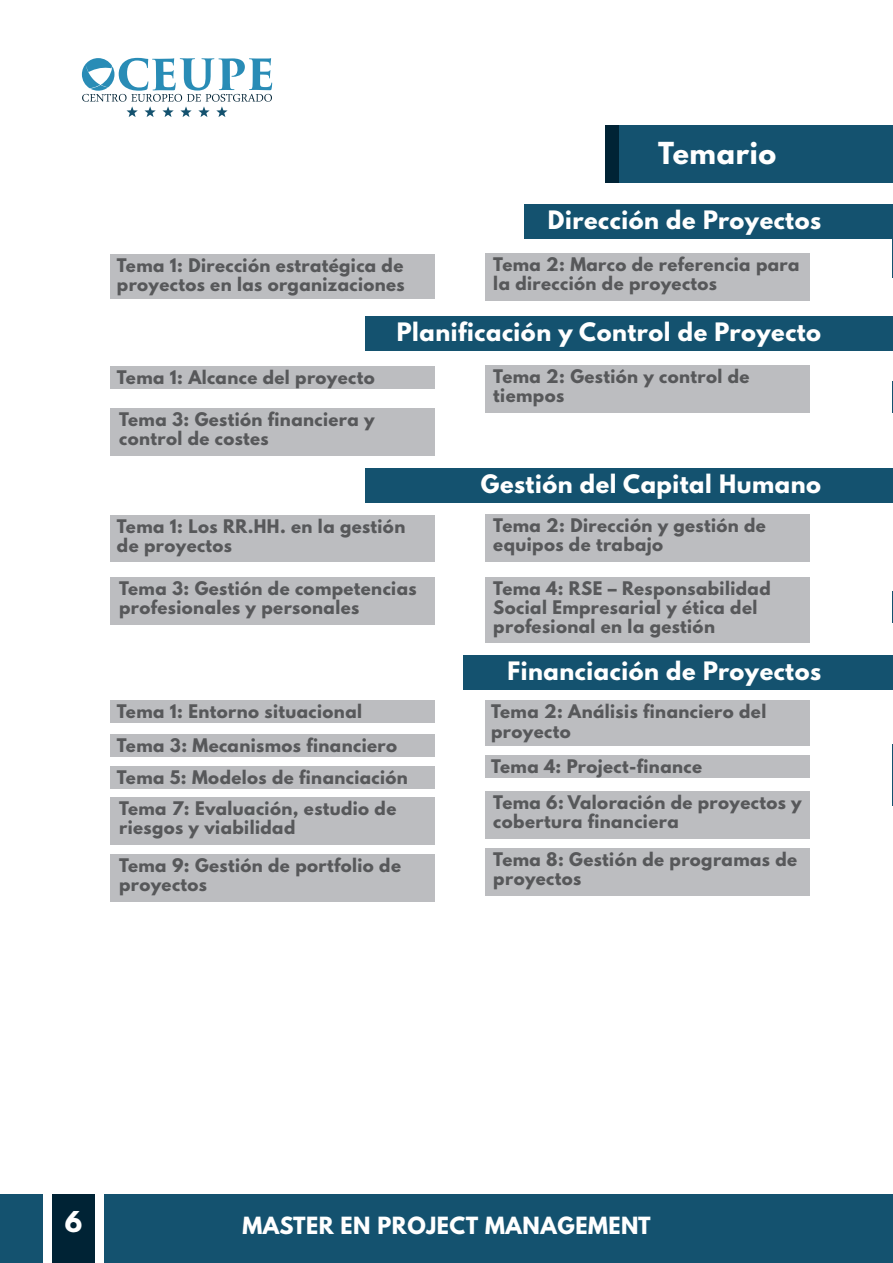
<style>
.page{position:relative;width:893px;height:1263px;background:#fff}
.page>*{position:absolute;margin:0;border:0;box-sizing:border-box;transform-origin:0 0}
.t1{font:700 26.85px "League Spartan";letter-spacing:.025em;color:#fff}
.t2{font:700 25.5px "League Spartan";color:#fff}
.t3{font:700 22.5px "League Spartan";letter-spacing:.025em;color:#fff}
.t4{font:700 21px "League Spartan";letter-spacing:.025em;color:#fff}
.t5{font:700 16.65px/19.4px "League Spartan";letter-spacing:.025em;color:#57585a}
</style>
<div class="page">
<div style="left:485px;top:253px;width:324px;height:47px;background:#bcbdc0"></div>
<div style="left:111px;top:254px;width:324px;height:45px;background:#bcbdc0"></div>
<div style="left:0;top:1195px;width:43px;height:68px;background:#14526f"></div>
<div style="left:104px;top:1195px;width:789px;height:68px;background:#14526f"></div>
<div style="left:52px;top:1195px;width:43px;height:68px;background:#002335"></div>
<div style="left:618px;top:125px;width:275px;height:57px;background:#14526f"></div>
<div style="left:605px;top:125px;width:14px;height:57px;background:#002335"></div>
<div style="left:524px;top:204px;width:369px;height:34px;background:#14526f"></div>
<div style="left:485px;top:365px;width:324px;height:47px;background:#bcbdc0"></div>
<div style="left:111px;top:366px;width:324px;height:23px;background:#bcbdc0"></div>
<div style="left:365px;top:316px;width:528px;height:34px;background:#14526f"></div>
<div style="left:111px;top:408px;width:324px;height:47px;background:#bcbdc0"></div>
<div style="left:485px;top:514px;width:324px;height:47px;background:#bcbdc0"></div>
<div style="left:111px;top:515px;width:324px;height:46px;background:#bcbdc0"></div>
<div style="left:365px;top:468px;width:528px;height:35px;background:#14526f"></div>
<div style="left:485px;top:577px;width:324px;height:66px;background:#bcbdc0"></div>
<div style="left:111px;top:577px;width:324px;height:47px;background:#bcbdc0"></div>
<div style="left:111px;top:701px;width:324px;height:22px;background:#bcbdc0"></div>
<div style="left:464px;top:655px;width:429px;height:34px;background:#14526f"></div>
<div style="left:485px;top:791px;width:324px;height:47px;background:#bcbdc0"></div>
<div style="left:485px;top:848px;width:324px;height:47px;background:#bcbdc0"></div>
<div style="left:110px;top:797px;width:325px;height:47px;background:#bcbdc0"></div>
<div style="left:110px;top:854px;width:325px;height:47px;background:#bcbdc0"></div>
<div style="left:111px;top:735px;width:324px;height:22px;background:#bcbdc0"></div>
<div style="left:111px;top:766px;width:324px;height:23px;background:#bcbdc0"></div>
<div style="left:485px;top:701px;width:324px;height:45px;background:#bcbdc0"></div>
<div style="left:485px;top:756px;width:324px;height:22px;background:#bcbdc0"></div>
<svg style="left:82px;top:58px;width:190px;height:59px"></svg>
<h1 class="t1" style="left:658px;top:132px;width:120px">Temario</h1>
<h3 class="t3" style="left:548px;top:203px;width:275px">Dirección de Proyectos</h3>
<p class="t5" style="left:493px;top:254px;width:308px">Tema 2: Marco de referencia para la dirección de proyectos</p>
<p class="t5" style="left:117px;top:255px;width:289px">Tema 1: Dirección estratégica de proyectos en las organizaciones</p>
<h3 class="t3" style="left:397px;top:315px;width:426px">Planificación y Control de Proyecto</h3>
<p class="t5" style="left:493px;top:366px;width:258px">Tema 2: Gestión y control de tiempos</p>
<p class="t5" style="left:119px;top:409px;width:257px">Tema 3: Gestión financiera y control de costes</p>
<p class="t5" style="left:117px;top:367px;width:259px">Tema 1: Alcance del proyecto</p>
<p class="t5" style="left:117px;top:516px;width:290px">Tema 1: Los RR.HH. en la gestión de proyectos</p>
<p class="t5" style="left:119px;top:578px;width:299px">Tema 3: Gestión de competencias profesionales y personales</p>
<p class="t5" style="left:117px;top:694px;width:282px;line-height:34px">Tema 1: Entorno situacional<br>Tema 3: Mecanismos financiero</p>
<p class="t5" style="left:117px;top:767px;width:292px">Tema 5: Modelos de financiación</p>
<p class="t5" style="left:119px;top:798px;width:279px">Tema 7: Evaluación, estudio de riesgos y viabilidad</p>
<p class="t5" style="left:119px;top:855px;width:284px">Tema 9: Gestión de portfolio de proyectos</p>
<h3 class="t3" style="left:481px;top:467px;width:342px">Gestión del Capital Humano</h3>
<p class="t5" style="left:493px;top:515px;width:274px">Tema 2: Dirección y gestión de equipos de trabajo</p>
<p class="t5" style="left:493px;top:578px;width:279px">Tema 4: RSE – Responsabilidad<br>Social Empresarial y ética del profesional en la gestión</p>
<h3 class="t3" style="left:507px;top:653px;width:315px">Financiación de Proyectos</h3>
<p class="t5" style="left:491px;top:702px;width:277px">Tema 2: Análisis financiero del proyecto</p>
<p class="t5" style="left:491px;top:757px;width:212px">Tema 4: Project-finance</p>
<p class="t5" style="left:493px;top:792px;width:310px">Tema 6: Valoración de proyectos y cobertura financiera</p>
<p class="t5" style="left:493px;top:849px;width:305px">Tema 8: Gestión de programas de proyectos</p>
<h2 class="t2" style="left:65px;top:1201px;width:19px">6</h2>
<p class="t4" style="left:242px;top:1209px;width:410px">MASTER EN PROJECT MANAGEMENT</p>
</div>
